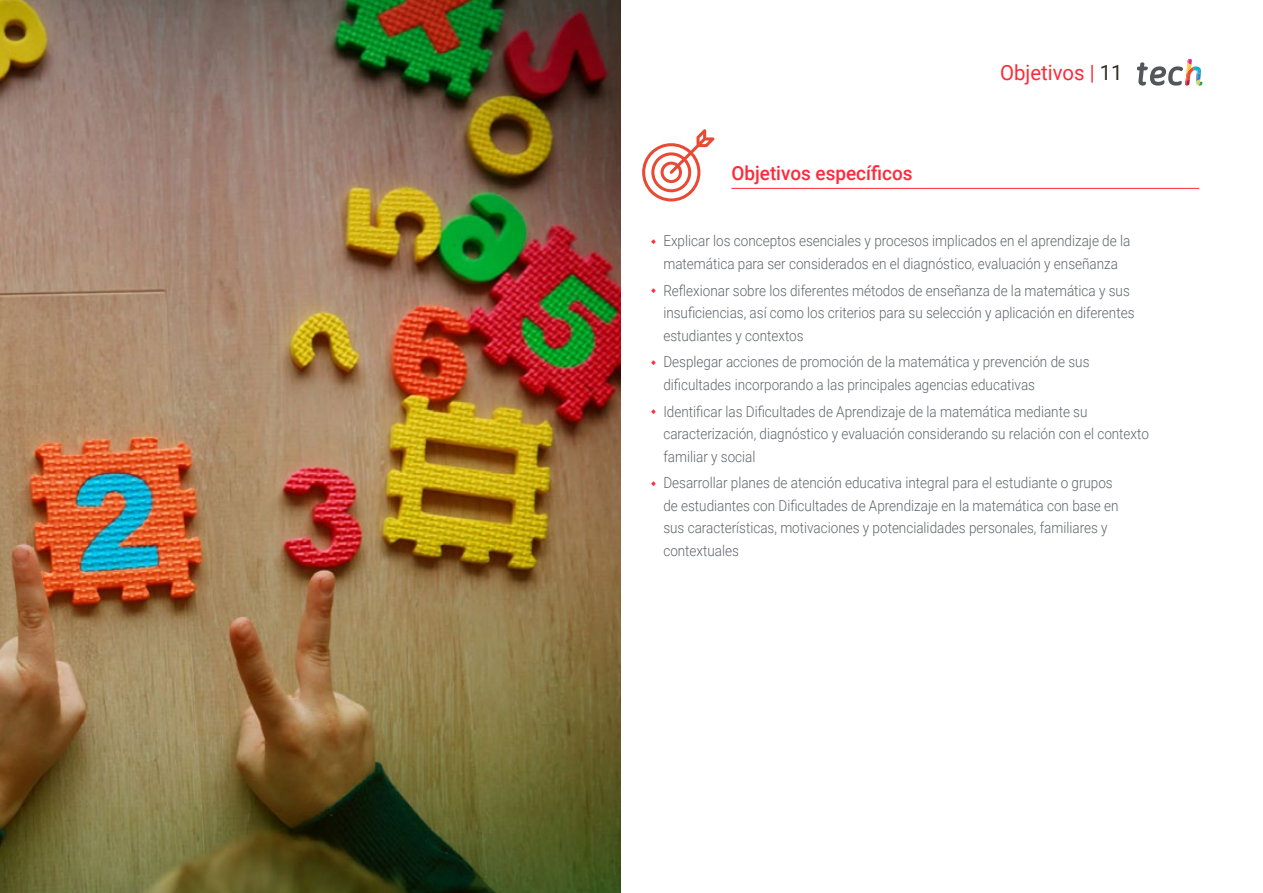
<style>
.page{position:relative;width:1263px;height:893px;background:#fff}
.page>*{position:absolute;margin:0;border:0;box-sizing:border-box;transform-origin:0 0}
.t1{font:21px "Roboto";color:#ff293a}
.t2{font:500 19.5px "Roboto";color:#ff293a}
.t3{font:300 15px/22.5px "Roboto";color:#61646a;scale:.9 1}
.s1{color:#312e20}
</style>
<div class="page">
<hr style="left:731px;top:188px;width:468px;height:1px;background:#ff293a">
<svg style="left:642px;top:129px;width:72px;height:72px"></svg>
<img style="left:0;top:0;width:621px;height:893px">
<svg style="left:1137px;top:59px;width:65px;height:27px"></svg>
<h2 class="t2" style="left:731px;top:159px;width:183px">Objetivos específicos</h2>
<h1 class="t1" style="left:1000px;top:57px;width:124px">Objetivos | <span class="s1">11</span></h1>
<p class="t3" style="left:663px;top:229px;width:520px">Explicar los conceptos esenciales y procesos implicados en el aprendizaje de la matemática para ser considerados en el diagnóstico, evaluación y enseñanza</p>
<p class="t3" style="left:663px;top:278px;width:525px">Reflexionar sobre los diferentes métodos de enseñanza de la matemática y sus insuficiencias, así como los criterios para su selección y aplicación en diferentes estudiantes y contextos</p>
<p class="t3" style="left:663px;top:350px;width:475px">Desplegar acciones de promoción de la matemática y prevención de sus dificultades incorporando a las principales agencias educativas</p>
<p class="t3" style="left:663px;top:399px;width:541px">Identificar las Dificultades de Aprendizaje de la matemática mediante su caracterización, diagnóstico y evaluación considerando su relación con el contexto familiar y social</p>
<p class="t3" style="left:663px;top:471px;width:507px">Desarrollar planes de atención educativa integral para el estudiante o grupos de estudiantes con Dificultades de Aprendizaje en la matemática con base en sus características, motivaciones y potencialidades personales, familiares y contextuales</p>
</div>
